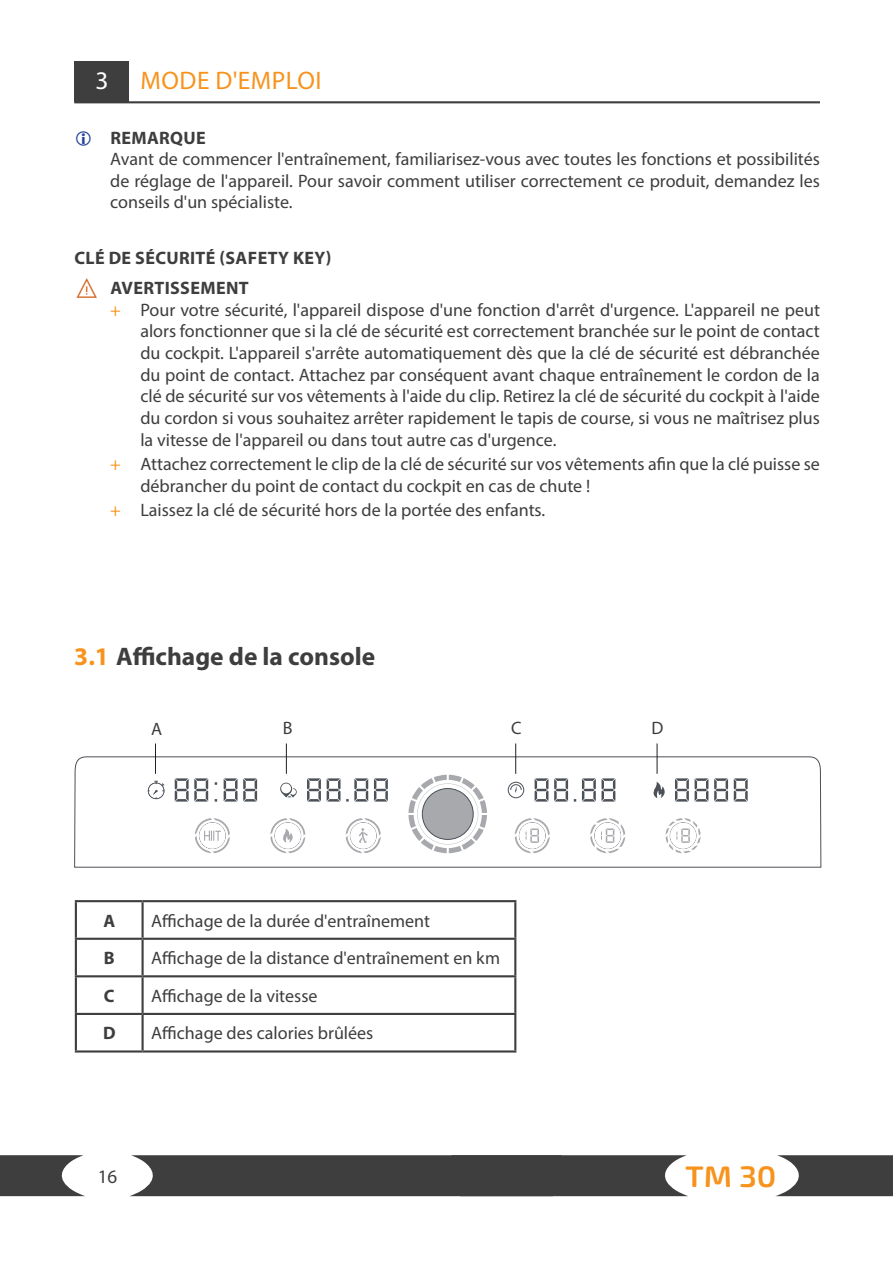
<style>
.page{position:relative;width:893px;height:1263px;background:#fff}
.page>*{position:absolute;margin:0;border:0;box-sizing:border-box;transform-origin:0 0}
.t1{font:600 29.7px "Exo Soft";color:#f7931d;scale:1.07 1}
.t2{font:700 25.5px "Myriad Pro";color:#3e3e3f}
.t3{font:25.5px "Myriad Pro";letter-spacing:.02em;color:#f7931d}
.t4{font:25.5px "Myriad Pro";color:#fff}
.t5{font:19.05px "Myriad Pro";color:#3e3e3f}
.Text_Hinweise{font:18px/21.6px "Myriad Pro";color:#3e3e3f;text-align:justify}
.Einf__Abs{font:700 18px "Myriad Pro";letter-spacing:.02em;color:#3e3e3f}
.s1{color:#d2601a}
.s2{color:#f7931d}
</style>
<div class="page">
<svg style="left:74px;top:756px;width:748px;height:112px"></svg>
<svg style="left:307px;top:778px;width:81px;height:23px"></svg>
<svg style="left:280px;top:783px;width:17px;height:14px"></svg>
<svg style="left:175px;top:778px;width:82px;height:23px"></svg>
<svg style="left:148px;top:781px;width:16px;height:18px"></svg>
<svg style="left:508px;top:782px;width:16px;height:16px"></svg>
<svg style="left:535px;top:778px;width:80px;height:23px"></svg>
<svg style="left:675px;top:778px;width:73px;height:23px"></svg>
<svg style="left:651px;top:782px;width:17px;height:16px"></svg>
<svg style="left:408px;top:775px;width:79px;height:78px"></svg>
<svg style="left:346px;top:818px;width:35px;height:35px"></svg>
<svg style="left:270px;top:818px;width:35px;height:35px"></svg>
<svg style="left:195px;top:818px;width:35px;height:35px"></svg>
<svg style="left:666px;top:818px;width:35px;height:35px"></svg>
<svg style="left:590px;top:818px;width:35px;height:35px"></svg>
<svg style="left:515px;top:818px;width:35px;height:35px"></svg>
<div style="left:422px;top:788px;width:52px;height:52px;background:#a8a9ad;border:1px solid #4b5157;border-radius:50%"></div>
<hr style="left:155px;top:743px;width:1px;height:31px;background:#231f20">
<hr style="left:286px;top:743px;width:1px;height:31px;background:#231f20">
<hr style="left:515px;top:743px;width:1px;height:31px;background:#231f20">
<hr style="left:657px;top:743px;width:1px;height:31px;background:#231f20">
<svg style="left:0;top:1155px;width:85px;height:41px"></svg>
<svg style="left:130px;top:1155px;width:558px;height:41px;background:#49494a"></svg>
<svg style="left:776px;top:1155px;width:117px;height:41px;background:#59595a"></svg>
<div style="left:74px;top:61px;width:54px;height:41px;background:#3e3e3f"></div>
<hr style="left:74px;top:101px;width:746px;height:2px;background:#3e3e3f">
<hr style="left:75px;top:900px;width:68px;height:2px;background:#3e3e3f">
<hr style="left:75px;top:902px;width:2px;height:36px;background:#3e3e3f">
<hr style="left:143px;top:900px;width:373px;height:2px;background:#3e3e3f">
<hr style="left:142px;top:902px;width:2px;height:36px;background:#3e3e3f">
<hr style="left:514px;top:902px;width:2px;height:36px;background:#3e3e3f">
<hr style="left:75px;top:938px;width:68px;height:2px;background:#3e3e3f">
<hr style="left:75px;top:940px;width:2px;height:35px;background:#3e3e3f">
<hr style="left:143px;top:938px;width:373px;height:2px;background:#3e3e3f">
<hr style="left:142px;top:940px;width:2px;height:35px;background:#3e3e3f">
<hr style="left:514px;top:940px;width:2px;height:35px;background:#3e3e3f">
<hr style="left:75px;top:975px;width:68px;height:2px;background:#3e3e3f">
<hr style="left:75px;top:977px;width:2px;height:36px;background:#3e3e3f">
<hr style="left:143px;top:975px;width:373px;height:2px;background:#3e3e3f">
<hr style="left:142px;top:977px;width:2px;height:36px;background:#3e3e3f">
<hr style="left:514px;top:977px;width:2px;height:36px;background:#3e3e3f">
<hr style="left:75px;top:1013px;width:68px;height:2px;background:#3e3e3f">
<hr style="left:75px;top:1015px;width:2px;height:35px;background:#3e3e3f">
<hr style="left:143px;top:1013px;width:373px;height:2px;background:#3e3e3f">
<hr style="left:142px;top:1015px;width:2px;height:35px;background:#3e3e3f">
<hr style="left:514px;top:1015px;width:2px;height:35px;background:#3e3e3f">
<hr style="left:75px;top:1050px;width:68px;height:2px;background:#3e3e3f">
<hr style="left:143px;top:1050px;width:373px;height:2px;background:#3e3e3f">
<p class="t4" style="left:96px;top:65px;width:15px">3</p>
<p class="t3" style="left:141px;top:65px;width:182px">MODE D'EMPLOI</p>
<p class="Einf__Abs" style="left:110px;top:126px;width:97px">REMARQUE</p>
<p class="Text_Hinweise" style="left:110px;top:148px;width:711px">Avant de commencer l'entraînement, familiarisez-vous avec toutes les fonctions et possibilités de réglage de l'appareil. Pour savoir comment utiliser correctement ce produit, demandez les conseils d'un spécialiste.</p>
<p class="Einf__Abs" style="left:74px;top:246px;width:258px">CLÉ DE SÉCURITÉ (SAFETY KEY)</p>
<p class="Einf__Abs" style="left:74px;top:276px;width:176px"><span class="s1">⚠</span> AVERTISSEMENT</p>
<p class="Text_Hinweise" style="left:140px;top:298px;width:681px;text-indent:-30px"><span class="s2">+</span> Pour votre sécurité, l'appareil dispose d'une fonction d'arrêt d'urgence. L'appareil ne peut alors fonctionner que si la clé de sécurité est correctement branchée sur le point de contact du cockpit. L'appareil s'arrête automatiquement dès que la clé de sécurité est débranchée du point de contact. Attachez par conséquent avant chaque entraînement le cordon de la clé de sécurité sur vos vêtements à l'aide du clip. Retirez la clé de sécurité du cockpit à l'aide du cordon si vous souhaitez arrêter rapidement le tapis de course, si vous ne maîtrisez plus la vitesse de l'appareil ou dans tout autre cas d'urgence.</p>
<p class="Text_Hinweise" style="left:140px;top:453px;width:681px;text-indent:-30px"><span class="s2">+</span> Attachez correctement le clip de la clé de sécurité sur vos vêtements afin que la clé puisse se débrancher du point de contact du cockpit en cas de chute !</p>
<p class="Text_Hinweise" style="left:110px;top:499px;width:436px"><span class="s2">+</span> Laissez la clé de sécurité hors de la portée des enfants.</p>
<p class="t2" style="left:74px;top:639px;width:302px"><span class="s2">3.1</span> Affichage de la console</p>
<p class="Text_Hinweise" style="left:151px;top:718px;width:13px">A</p>
<p class="Text_Hinweise" style="left:283px;top:717px;width:11px">B</p>
<p class="Text_Hinweise" style="left:511px;top:717px;width:12px">C</p>
<p class="Text_Hinweise" style="left:652px;top:717px;width:13px">D</p>
<p class="Einf__Abs" style="left:103px;top:909px;width:13px">A</p>
<p class="Text_Hinweise" style="left:151px;top:909px;width:280px">Affichage de la durée d'entraînement</p>
<p class="Einf__Abs" style="left:104px;top:946px;width:12px">B</p>
<p class="Text_Hinweise" style="left:151px;top:947px;width:350px">Affichage de la distance d'entraînement en km</p>
<p class="Einf__Abs" style="left:104px;top:984px;width:12px">C</p>
<p class="Text_Hinweise" style="left:151px;top:985px;width:168px">Affichage de la vitesse</p>
<p class="Einf__Abs" style="left:103px;top:1022px;width:14px">D</p>
<p class="Text_Hinweise" style="left:151px;top:1022px;width:224px">Affichage des calories brûlées</p>
<p class="t5" style="left:98px;top:1165px;width:21px">16</p>
<h1 class="t1" style="left:685px;top:1159px;width:87px">TM 30</h1>
</div>
